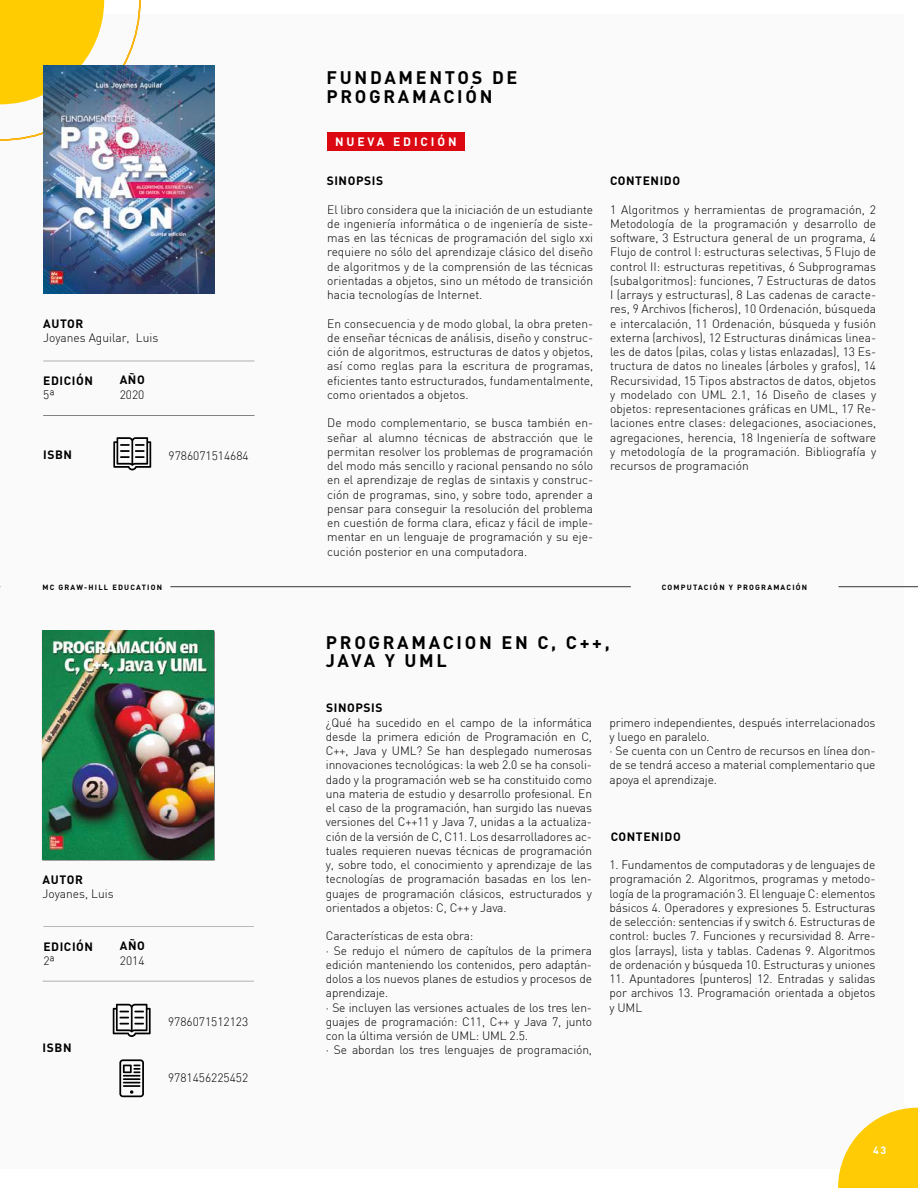
<style>
.page{position:relative;width:918px;height:1188px;background:#fff}
.page>*{position:absolute;margin:0;border:0;box-sizing:border-box;transform-origin:0 0}
.t1{font:700 18px/18.6px "DIN";letter-spacing:.15em;color:#000}
.t2{font:300 12px/14.2px "DIN";letter-spacing:-.01em;color:#000;text-align:justify}
.t3{font:700 12px "DIN";letter-spacing:.05em;color:#000}
.t4{font:700 12px "DIN";letter-spacing:.24em;color:#fff}
.t5{font:700 10.5px "DIN";color:#fff}
.t6{font:700 7.5px "DIN";letter-spacing:.16em;color:#000}
</style>
<div class="page">
<div style="left:0;top:14px;width:903px;height:1154px;background:#fafafa"></div>
<svg style="left:838px;top:1108px;width:80px;height:80px"></svg>
<svg style="left:0;top:0;width:141px;height:141px"></svg>
<hr style="left:170px;top:586px;width:461px;height:1px;background:#353438">
<hr style="left:839px;top:586px;width:79px;height:1px;background:#353438">
<img style="left:43px;top:66px;width:171px;height:228px">
<hr style="left:43px;top:361px;width:212px;height:1px;background:#000">
<svg style="left:113px;top:437px;width:38px;height:33px"></svg>
<hr style="left:43px;top:415px;width:212px;height:1px;background:#000">
<div style="left:327px;top:132px;width:138px;height:19px;background:#dc0812"></div>
<hr style="left:43px;top:926px;width:211px;height:1px;background:#000">
<div style="left:42px;top:630px;width:173px;height:231px;background:#000;opacity:.75"></div>
<img style="left:43px;top:631px;width:171px;height:228px">
<svg style="left:119px;top:1059px;width:25px;height:38px"></svg>
<svg style="left:113px;top:1004px;width:38px;height:33px"></svg>
<hr style="left:43px;top:981px;width:211px;height:1px;background:#000">
<h1 class="t1" style="left:326px;top:68px;width:193px">FUNDAMENTOS DE<br>PROGRAMACIÓN</h1>
<p class="t4" style="left:335px;top:134px;width:123px">NUEVA EDICIÓN</p>
<p class="t3" style="left:43px;top:315px;width:42px">AUTOR</p>
<p class="t2" style="left:43px;top:330px;width:117px">Joyanes Aguilar, Luis</p>
<p class="t3" style="left:43px;top:372px;width:51px">EDICIÓN</p>
<p class="t2" style="left:43px;top:387px;width:13px">5ª</p>
<p class="t3" style="left:120px;top:372px;width:27px">AÑO</p>
<p class="t2" style="left:120px;top:387px;width:26px">2020</p>
<p class="t3" style="left:43px;top:447px;width:30px">ISBN</p>
<p class="t2" style="left:169px;top:448px;width:82px">9786071514684</p>
<p class="t3" style="left:327px;top:173px;width:58px">SINOPSIS</p>
<p class="t3" style="left:610px;top:173px;width:72px">CONTENIDO</p>
<p class="t2" style="left:327px;top:202px;width:268px">El libro considera que la iniciación de un estudiante de ingeniería informática o de ingeniería de siste&shy;mas en las técnicas de programación del siglo xxi requiere no sólo del aprendizaje clásico del diseño de algoritmos y de la comprensión de las técnicas orientadas a objetos, sino un método de transición hacia tecnologías de Internet.</p>
<p class="t2" style="left:327px;top:316px;width:268px">En consecuencia y de modo global, la obra preten&shy;de enseñar técnicas de análisis, diseño y construc&shy;ción de algoritmos, estructuras de datos y objetos, así como reglas para la escritura de programas, eficientes tanto estructurados, fundamentalmente, como orientados a objetos.</p>
<p class="t2" style="left:327px;top:416px;width:268px">De modo complementario, se busca también en&shy;señar al alumno técnicas de abstracción que le permitan resolver los problemas de programación del modo más sencillo y racional pensando no sólo en el aprendizaje de reglas de sintaxis y construc&shy;ción de programas, sino, y sobre todo, aprender a pensar para conseguir la resolución del problema en cuestión de forma clara, eficaz y fácil de imple&shy;mentar en un lenguaje de programación y su eje&shy;cución posterior en una computadora.</p>
<p class="t2" style="left:610px;top:202px;width:268px">1 Algoritmos y herramientas de programación, 2<br>Metodología de la programación y desarrollo de software, 3 Estructura general de un programa, 4<br>Flujo de control I: estructuras selectivas, 5 Flujo de control II: estructuras repetitivas, 6 Subprogramas (subalgoritmos): funciones, 7 Estructuras de datos I (arrays y estructuras), 8 Las cadenas de caracte&shy;res, 9 Archivos (ficheros), 10 Ordenación, búsqueda e intercalación, 11 Ordenación, búsqueda y fusión externa (archivos), 12 Estructuras dinámicas linea&shy;les de datos (pilas, colas y listas enlazadas), 13 Es&shy;tructura de datos no lineales (árboles y grafos), 14<br>Recursividad, 15 Tipos abstractos de datos, objetos y modelado con UML 2.1, 16 Diseño de clases y objetos: representaciones gráficas en UML, 17 Re&shy;laciones entre clases: delegaciones, asociaciones, agregaciones, herencia, 18 Ingeniería de software y metodología de la programación. Bibliografía y recursos de programación</p>
<p class="t6" style="left:42px;top:582px;width:121px">MC GRAW-HILL EDUCATION</p>
<p class="t6" style="left:662px;top:582px;width:147px">COMPUTACIÓN Y PROGRAMACIÓN</p>
<h1 class="t1" style="left:326px;top:632px;width:285px">PROGRAMACION EN C, C++,<br>JAVA Y UML</h1>
<p class="t3" style="left:43px;top:871px;width:42px">AUTOR</p>
<p class="t2" style="left:43px;top:886px;width:73px">Joyanes, Luis</p>
<p class="t3" style="left:43px;top:938px;width:51px">EDICIÓN</p>
<p class="t2" style="left:43px;top:953px;width:13px">2ª</p>
<p class="t3" style="left:120px;top:938px;width:27px">AÑO</p>
<p class="t2" style="left:120px;top:953px;width:26px">2014</p>
<p class="t3" style="left:43px;top:1040px;width:30px">ISBN</p>
<p class="t2" style="left:168px;top:1015px;width:82px">9786071512123</p>
<p class="t2" style="left:168px;top:1071px;width:82px">9781456225452</p>
<p class="t3" style="left:326px;top:700px;width:58px">SINOPSIS</p>
<p class="t2" style="left:326px;top:715px;width:268px">¿Qué ha sucedido en el campo de la informática desde la primera edición de Programación en C, C++, Java y UML? Se han desplegado numerosas innovaciones tecnológicas: la web 2.0 se ha consoli&shy;dado y la programación web se ha constituido como una materia de estudio y desarrollo profesional. En el caso de la programación, han surgido las nuevas versiones del C++11 y Java 7, unidas a la actualiza&shy;ción de la versión de C, C11. Los desarrolladores ac&shy;tuales requieren nuevas técnicas de programación y, sobre todo, el conocimiento y aprendizaje de las tecnologías de programación basadas en los len&shy;guajes de programación clásicos, estructurados y orientados a objetos: C, C++ y Java.</p>
<p class="t2" style="left:326px;top:929px;width:268px;text-align:left">Características de esta obra:<br>· Se redujo el número de capítulos de la primera edición manteniendo los contenidos, pero adaptán&shy;dolos a los nuevos planes de estudios y procesos de aprendizaje.<br>· Se incluyen las versiones actuales de los tres len&shy;guajes de programación: C11, C++ y Java 7, junto con la última versión de UML: UML 2.5.<br>· Se abordan los tres lenguajes de programación,</p>
<p class="t2" style="left:610px;top:715px;width:268px;text-align:left">primero independientes, después interrelacionados y luego en paralelo.<br>· Se cuenta con un Centro de recursos en línea don&shy;de se tendrá acceso a material complementario que apoya el aprendizaje.</p>
<p class="t3" style="left:611px;top:828px;width:72px">CONTENIDO</p>
<p class="t2" style="left:610px;top:858px;width:268px">1. Fundamentos de computadoras y de lenguajes de programación 2. Algoritmos, programas y metodo&shy;logía de la programación 3. El lenguaje C: elementos básicos 4. Operadores y expresiones 5. Estructuras de selección: sentencias if y switch 6. Estructuras de control: bucles 7. Funciones y recursividad 8. Arre&shy;glos (arrays), lista y tablas. Cadenas 9. Algoritmos de ordenación y búsqueda 10. Estructuras y uniones</p>
<p class="t2" style="left:610px;top:971px;width:268px">11. Apuntadores (punteros) 12. Entradas y salidas por archivos 13. Programación orientada a objetos y UML</p>
<p class="t5" style="left:873px;top:1143px;width:15px">43</p>
</div>
